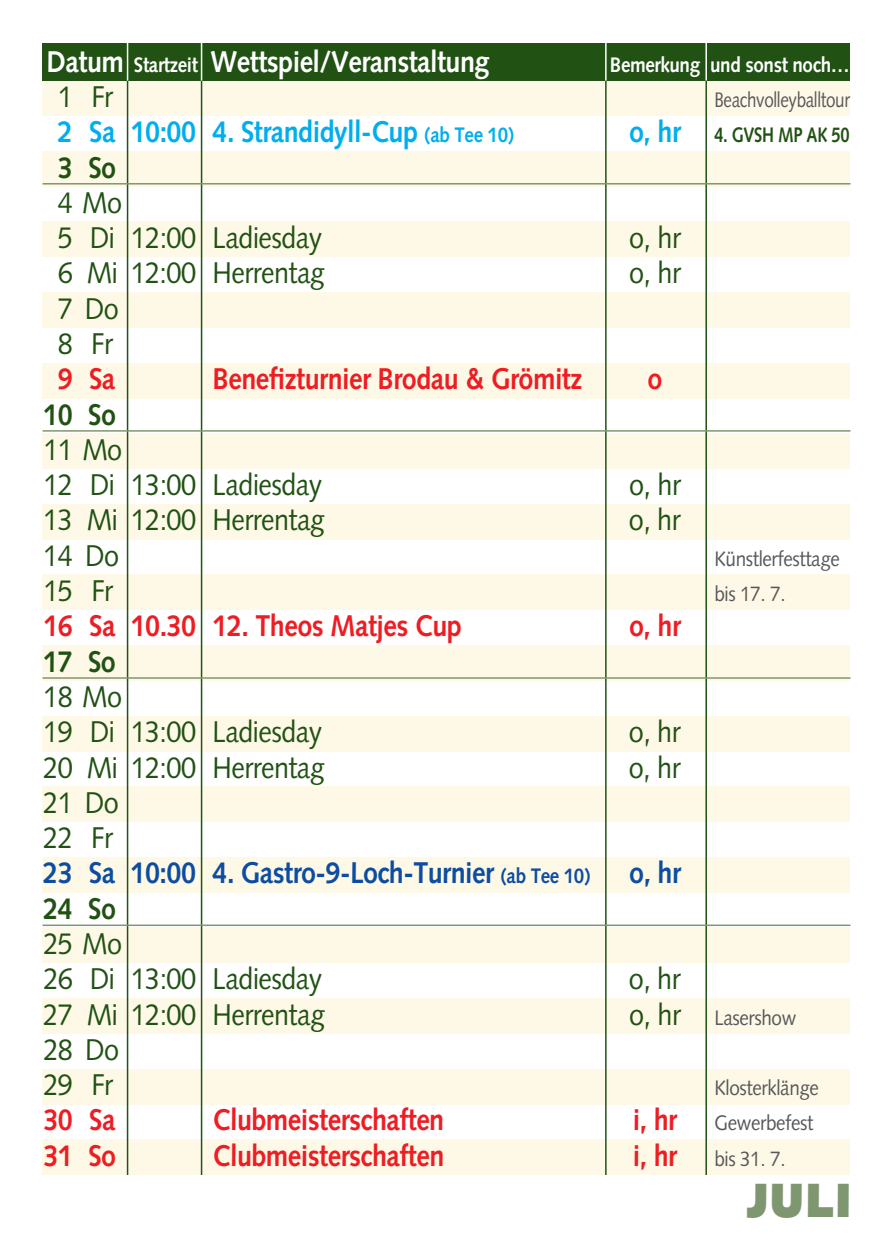
<style>
.page{position:relative;width:893px;height:1259px;background:#fff}
.page>*{position:absolute;margin:0;border:0;box-sizing:border-box;transform-origin:0 0}
.t1{font:900 48px "Syntax";color:#7f9770;scale:.9 1}
.t2{font:30px/35.4px "Syntax";letter-spacing:-.02em;color:#215214;scale:.9 1}
.t3{font:700 30px "Syntax";letter-spacing:-.02em;color:#ee1d23;scale:.9 1}
.t4{font:700 30px/35.4px "Syntax";letter-spacing:-.02em;color:#0d4da1;scale:.9 1}
.t5{font:700 30px "Syntax";letter-spacing:-.02em;color:#fff;scale:.9 1}
.t6{font:700 30px "Syntax";letter-spacing:-.02em;color:#00aeef;scale:.9 1}
.t7{font:700 30px "Syntax";letter-spacing:-.02em;color:#215214;scale:.9 1}
.t8{font:21px "Syntax";letter-spacing:-.02em;color:#57585a;scale:.9 1}
.t9{font:700 21px "Syntax";letter-spacing:-.02em;color:#fff;scale:.9 1}
.t10{font:21px "Syntax";letter-spacing:-.02em;color:#57585a;scale:.81 1}
.t11{font:700 21px "Syntax";letter-spacing:-.02em;color:#215214;scale:.79 1}
.s1{font-size:21px}
.s2{font-size:30px;color:#00aeef}
.s3{font-weight:400;color:#215214}
.s4{font-size:30px;color:#215214}
.s5{font-weight:700;font-size:30px;color:#ee1d23}
</style>
<div class="page">
<div style="left:43px;top:1139px;width:807px;height:36px;background:#fef9e7"></div>
<div style="left:43px;top:1069px;width:807px;height:35px;background:#fef9e7"></div>
<div style="left:43px;top:998px;width:807px;height:35px;background:#fef9e7"></div>
<div style="left:43px;top:928px;width:807px;height:35px;background:#fef9e7"></div>
<div style="left:43px;top:857px;width:807px;height:35px;background:#fef9e7"></div>
<div style="left:43px;top:786px;width:807px;height:36px;background:#fef9e7"></div>
<div style="left:43px;top:716px;width:807px;height:35px;background:#fef9e7"></div>
<div style="left:43px;top:645px;width:807px;height:35px;background:#fef9e7"></div>
<div style="left:43px;top:575px;width:807px;height:35px;background:#fef9e7"></div>
<div style="left:43px;top:504px;width:807px;height:35px;background:#fef9e7"></div>
<div style="left:43px;top:433px;width:807px;height:36px;background:#fef9e7"></div>
<div style="left:43px;top:363px;width:807px;height:35px;background:#fef9e7"></div>
<div style="left:43px;top:292px;width:807px;height:36px;background:#fef9e7"></div>
<div style="left:43px;top:222px;width:807px;height:35px;background:#fef9e7"></div>
<div style="left:43px;top:151px;width:807px;height:35px;background:#fef9e7"></div>
<div style="left:43px;top:81px;width:807px;height:35px;background:#fef9e7"></div>
<div style="left:43px;top:43px;width:807px;height:38px;background:#215214"></div>
<hr style="left:127px;top:49px;width:1px;height:1126px;background:#215214">
<hr style="left:201px;top:49px;width:1px;height:1126px;background:#215214">
<hr style="left:705px;top:49px;width:2px;height:1126px;background:#215214">
<hr style="left:605px;top:49px;width:2px;height:1126px;background:#215214">
<hr style="left:127px;top:41px;width:1px;height:40px;background:#fff">
<hr style="left:201px;top:41px;width:1px;height:40px;background:#fff">
<hr style="left:605px;top:41px;width:2px;height:40px;background:#fff">
<hr style="left:705px;top:41px;width:2px;height:40px;background:#fff">
<hr style="left:43px;top:183px;width:807px;height:1px;background:#7f9770">
<hr style="left:43px;top:430px;width:807px;height:2px;background:#7f9770">
<hr style="left:43px;top:677px;width:807px;height:2px;background:#7f9770">
<hr style="left:43px;top:924px;width:807px;height:2px;background:#7f9770">
<p class="t5" style="left:47px;top:45px;width:494px">Datum <span class="s1">Startzeit</span> Wettspiel/Veranstaltung</p>
<p class="t9" style="left:610px;top:53px;width:268px">Bemerkung und sonst noch…</p>
<p class="t2" style="left:58px;top:79px;width:63px">1 Fr</p>
<p class="t10" style="left:714px;top:87px;width:169px">Beachvolleyballtour</p>
<p class="t6" style="left:58px;top:115px;width:509px">2 Sa 10:00 4. Strandidyll-Cup <span class="s1">(ab Tee 10)</span></p>
<p class="t11" style="left:629px;top:123px;width:280px"><span class="s2">o, hr</span> 4. GVSH MP AK 50</p>
<p class="t7" style="left:58px;top:150px;width:67px">3 So</p>
<p class="t2" style="left:58px;top:185px;width:295px">4 Mo<br>5 Di 12:00 Ladiesday</p>
<p class="t2" style="left:629px;top:220px;width:59px">o, hr</p>
<p class="t2" style="left:58px;top:255px;width:298px">6 Mi 12:00 Herrentag</p>
<p class="t2" style="left:629px;top:255px;width:59px">o, hr</p>
<p class="t2" style="left:58px;top:291px;width:70px">7 Do<br>8 Fr</p>
<p class="t3" style="left:58px;top:362px;width:66px">9 Sa</p>
<p class="t3" style="left:213px;top:362px;width:412px">Benefizturnier Brodau &amp; Grömitz</p>
<p class="t3" style="left:647px;top:362px;width:18px">o</p>
<p class="t7" style="left:43px;top:397px;width:83px">10 So</p>
<p class="t2" style="left:43px;top:432px;width:311px">11 Mo<br>12 Di 13:00 Ladiesday</p>
<p class="t2" style="left:629px;top:467px;width:59px">o, hr</p>
<p class="t2" style="left:43px;top:502px;width:314px">13 Mi 12:00 Herrentag</p>
<p class="t2" style="left:629px;top:502px;width:59px">o, hr</p>
<p class="t2" style="left:43px;top:538px;width:86px">14 Do</p>
<p class="t8" style="left:714px;top:546px;width:141px">Künstlerfesttage</p>
<p class="t2" style="left:43px;top:573px;width:79px">15 Fr</p>
<p class="t8" style="left:714px;top:581px;width:81px">bis 17. 7.</p>
<p class="t3" style="left:43px;top:609px;width:467px">16 Sa 10.30 12. Theos Matjes Cup</p>
<p class="t3" style="left:629px;top:609px;width:59px">o, hr</p>
<p class="t7" style="left:43px;top:644px;width:82px">17 So</p>
<p class="t2" style="left:43px;top:679px;width:311px">18 Mo<br>19 Di 13:00 Ladiesday</p>
<p class="t2" style="left:629px;top:714px;width:59px">o, hr</p>
<p class="t2" style="left:43px;top:749px;width:314px">20 Mi 12:00 Herrentag</p>
<p class="t2" style="left:629px;top:749px;width:59px">o, hr</p>
<p class="t4" style="left:43px;top:785px;width:609px"><span class="s3">21 Do<br>22 Fr<br></span>23 Sa 10:00 4. Gastro-9-Loch-Turnier <span class="s1">(ab Tee 10)</span></p>
<p class="t4" style="left:629px;top:855px;width:59px">o, hr</p>
<p class="t7" style="left:43px;top:891px;width:83px">24 So</p>
<p class="t2" style="left:43px;top:926px;width:311px">25 Mo<br>26 Di 13:00 Ladiesday</p>
<p class="t2" style="left:629px;top:961px;width:59px">o, hr</p>
<p class="t2" style="left:43px;top:996px;width:314px">27 Mi 12:00 Herrentag</p>
<p class="t8" style="left:629px;top:1005px;width:187px"><span class="s4">o, hr</span> Lasershow</p>
<p class="t2" style="left:43px;top:1032px;width:86px">28 Do<br>29 Fr</p>
<p class="t8" style="left:714px;top:1075px;width:118px">Klosterklänge</p>
<p class="t3" style="left:43px;top:1103px;width:82px">30 Sa</p>
<p class="t3" style="left:213px;top:1103px;width:259px">Clubmeisterschaften</p>
<p class="t8" style="left:633px;top:1110px;width:202px"><span class="s5">i, hr</span> Gewerbefest</p>
<p class="t3" style="left:43px;top:1138px;width:83px">31 So</p>
<p class="t3" style="left:213px;top:1138px;width:259px">Clubmeisterschaften</p>
<p class="t8" style="left:633px;top:1146px;width:171px"><span class="s5">i, hr</span> bis 31. 7.</p>
<h1 class="t1" style="left:746px;top:1171px;width:117px">JULI</h1>
</div>
